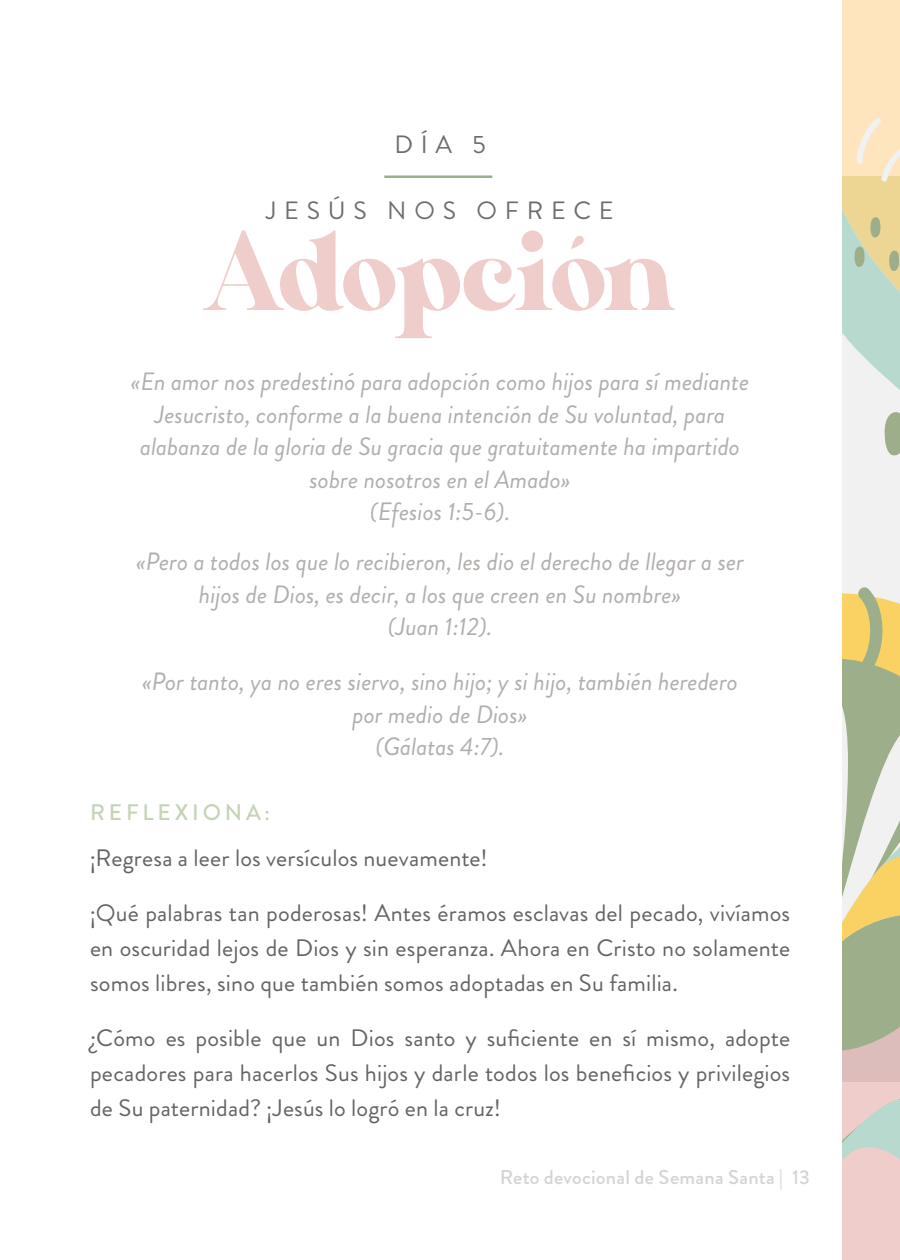
<style>
.page{position:relative;width:900px;height:1260px;background:#fff}
.page>*{position:absolute;margin:0;border:0;box-sizing:border-box;transform-origin:0 0}
.t1{font:102.5px "AL Nevrada Personal Use Only";color:#efcdcb}
.t2{font:italic 25px/32.5px "Brandon Grotesque";color:#b1aeac;text-align:center}
.t3{font:25px "Brandon Grotesque";letter-spacing:.31em;color:#6e6e6e}
.t4{font:23.75px/35px "Brandon Grotesque";letter-spacing:.005em;color:#636466;text-align:justify}
.t5{font:500 22.5px "Brandon Grotesque";letter-spacing:.17em;color:#c4d4b5}
.t6{font:500 20px "Brandon Grotesque";letter-spacing:.01em;color:#d4d4d4}
</style>
<div class="page">
<div style="left:842px;top:900px;width:58px;height:182px;background:#ddbdbc"></div>
<div style="left:842px;top:0;width:58px;height:176px;background:#ffe5be"></div>
<svg style="left:842px;top:1082px;width:58px;height:178px;background:#e4cfcb"></svg>
<svg style="left:842px;top:118px;width:58px;height:933px"></svg>
<hr style="left:384px;top:176px;width:108px;height:2px;background:#9daf8a">
<p class="t3" style="left:394px;top:127px;width:93px">DÍA 5</p>
<p class="t3" style="left:266px;top:193px;width:349px">JESÚS NOS OFRECE</p>
<h1 class="t1" style="left:203px;top:215px;width:475px">Adopción</h1>
<p class="t2" style="left:131px;top:366px;width:620px">«En amor nos predestinó para adopción como hijos para sí mediante Jesucristo, conforme a la buena intención de Su voluntad, para alabanza de la gloria de Su gracia que gratuitamente ha impartido sobre nosotros en el Amado»<br>(Efesios 1:5-6).</p>
<p class="t2" style="left:136px;top:546px;width:609px">«Pero a todos los que lo recibieron, les dio el derecho de llegar a ser hijos de Dios, es decir, a los que creen en Su nombre»<br>(Juan 1:12).</p>
<p class="t2" style="left:142px;top:666px;width:597px">«Por tanto, ya no eres siervo, sino hijo; y si hijo, también heredero por medio de Dios»<br>(Gálatas 4:7).</p>
<p class="t5" style="left:90px;top:797px;width:182px">REFLEXIONA:</p>
<p class="t4" style="left:90px;top:841px;width:399px">¡Regresa a leer los versículos nuevamente!</p>
<p class="t4" style="left:90px;top:896px;width:702px">¡Qué palabras tan poderosas! Antes éramos esclavas del pecado, vivíamos en oscuridad lejos de Dios y sin esperanza. Ahora en Cristo no solamente somos libres, sino que también somos adoptadas en Su familia.</p>
<p class="t4" style="left:90px;top:1021px;width:702px">¿Cómo es posible que un Dios santo y suficiente en sí mismo, adopte pecadores para hacerlos Sus hijos y darle todos los beneficios y privilegios de Su paternidad? ¡Jesús lo logró en la cruz!</p>
<p class="t6" style="left:500px;top:1163px;width:312px">Reto devocional de Semana Santa | 13</p>
</div>
